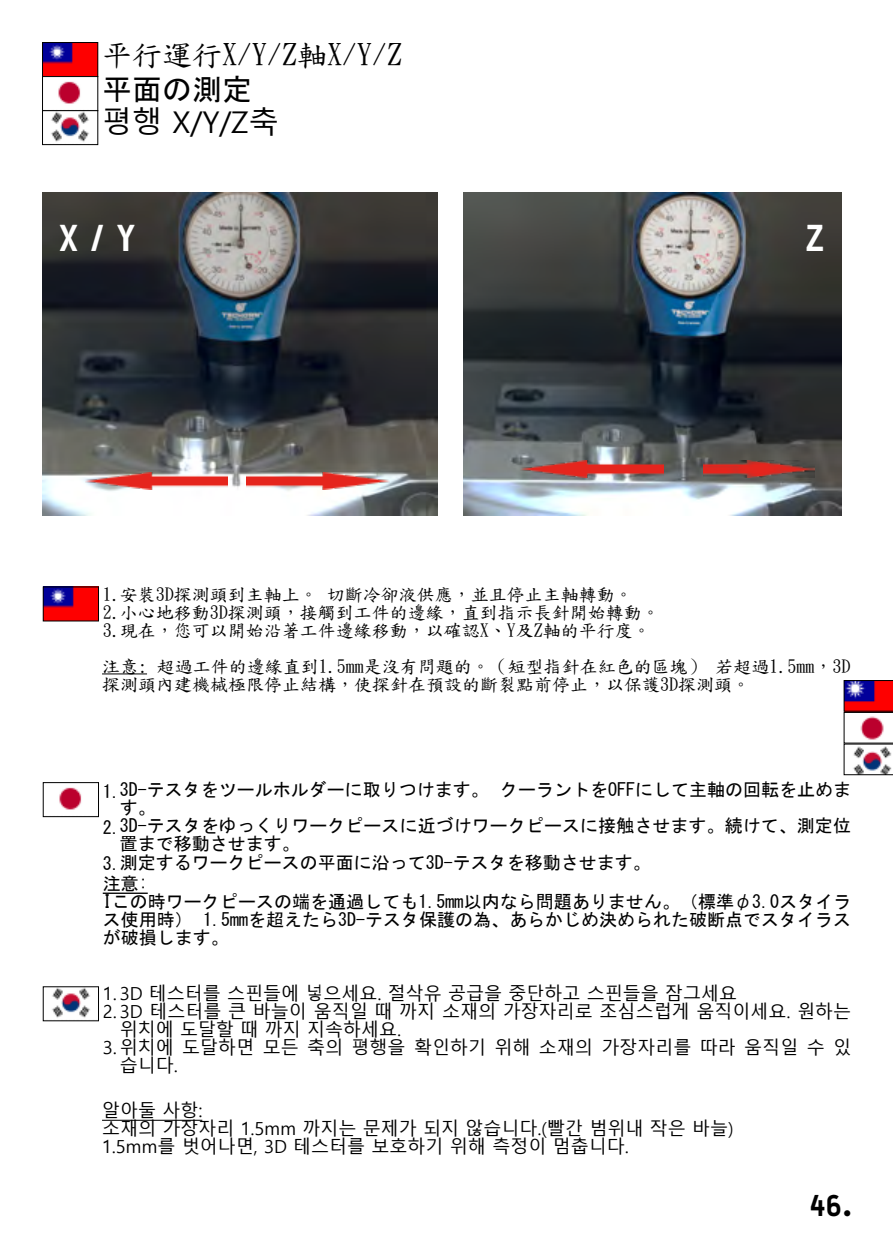
<style>
.page{position:relative;width:893px;height:1259px;background:#fff}
.page>*{position:absolute;margin:0;border:0;box-sizing:border-box;transform-origin:0 0}
.t1{font:900 36px "Typestar";color:#fff}
.t2{font:30px "DF Kai Shu SB Estd BF";color:#000}
.t3{font:30px "Malgun Gothic";color:#000}
.t4{font:30px "MS Gothic";color:#000}
.t5{font:900 30px "Typestar";color:#000}
.t6{font:18px/18px "MS Gothic";color:#000}
.t7{font:18px/18px "Malgun Gothic";color:#000}
.t8{font:18px/18px "DF Kai Shu SB Estd BF";color:#000}
</style>
<div class="page">
<hr style="left:102px;top:673px;width:45px;height:1px;background:#000">
<hr style="left:103px;top:892px;width:45px;height:2px;background:#000">
<hr style="left:102px;top:1119px;width:100px;height:1px;background:#000">
<svg style="left:844px;top:680px;width:49px;height:95px"></svg>
<img style="left:44px;top:44px;width:52px;height:98px">
<div style="left:42px;top:42px;width:56px;height:35px;border:1px solid #000"></div>
<div style="left:42px;top:110px;width:56px;height:35px;border:1px solid #000"></div>
<div style="left:42px;top:76px;width:56px;height:35px;border:1px solid #000"></div>
<img style="left:45px;top:588px;width:52px;height:31px">
<div style="left:43px;top:586px;width:56px;height:35px;border:1px solid #000"></div>
<img style="left:52px;top:988px;width:38px;height:30px">
<img style="left:59px;top:787px;width:23px;height:23px">
<div style="left:43px;top:782px;width:56px;height:35px;border:1px solid #000"></div>
<img style="left:43px;top:192px;width:395px;height:323px">
<img style="left:463px;top:192px;width:378px;height:323px">
<img style="left:247px;top:472px;width:142px;height:17px">
<img style="left:85px;top:472px;width:143px;height:17px">
<img style="left:704px;top:460px;width:110px;height:17px">
<img style="left:521px;top:460px;width:143px;height:17px">
<h2 class="t2" style="left:102px;top:40px;width:301px">平行運行X/Y/Z軸X/Y/Z</h2>
<h2 class="t4" style="left:102px;top:74px;width:151px">平面の測定</h2>
<h2 class="t3" style="left:102px;top:105px;width:178px">평행 X/Y/Z축</h2>
<h1 class="t1" style="left:59px;top:216px;width:76px">X / Y</h1>
<h1 class="t1" style="left:804px;top:216px;width:22px">Z</h1>
<p class="t8" style="left:103px;top:585px;width:559px">1.安裝3D探測頭到主軸上。 切斷冷卻液供應，並且停止主軸轉動。<br>2.小心地移動3D探測頭，接觸到工件的邊緣，直到指示長針開始轉動。<br>3.現在，您可以開始沿著工件邊緣移動，以確認X、Y及Z軸的平行度。</p>
<p class="t8" style="left:102px;top:657px;width:750px">注意: 超過工件的邊緣直到1.5mm是沒有問題的。（短型指針在紅色的區塊） 若超過1.5mm，3D探測頭內建機械極限停止結構，使探針在預設的斷裂點前停止，以保護3D探測頭。</p>
<p class="t6" style="left:103px;top:781px;width:750px">1.3D-テスタをツールホルダーに取りつけます。 クーラントをOFFにして主軸の回転を止めま</p>
<p class="t6" style="left:120px;top:799px;width:37px">す。</p>
<p class="t6" style="left:103px;top:817px;width:750px">2.3D-テスタをゆっくりワークピースに近づけワークピースに接触させます。続けて、測定位</p>
<p class="t6" style="left:120px;top:835px;width:181px">置まで移動させます。</p>
<p class="t6" style="left:103px;top:853px;width:550px">3.測定するワークピースの平面に沿って3D-テスタを移動させます。</p>
<p class="t6" style="left:103px;top:874px;width:750px">注意:<br>Iこの時ワークピースの端を通過しても1.5mm以内なら問題ありません。（標準φ3.0スタイラス使用時） 1.5mmを超えたら3D-テスタ保護の為、あらかじめ決められた破断点でスタイラスが破損します。</p>
<p class="t7" style="left:103px;top:985px;width:636px">1. 3D 테스터를 스핀들에 넣으세요. 절삭유 공급을 중단하고 스핀들을 잠그세요</p>
<p class="t7" style="left:120px;top:1003px;width:733px;text-indent:-17px">2. 3D 테스터를 큰 바늘이 움직일 때 까지 소재의 가장자리로 조심스럽게 움직이세요. 원하는 위치에 도달할 때 까지 지속하세요.</p>
<p class="t7" style="left:120px;top:1039px;width:733px;text-indent:-17px">3. 위치에 도달하면 모든 축의 평행을 확인하기 위해 소재의 가장자리를 따라 움직일 수 있 습니다.</p>
<p class="t7" style="left:102px;top:1101px;width:633px">알아둘 사항:<br>소재의 가장자리 1.5mm 까지는 문제가 되지 않습니다.(빨간 범위내 작은 바늘)<br>1.5mm를 벗어나면, 3D 테스터를 보호하기 위해 측정이 멈춥니다.</p>
<h2 class="t5" style="left:810px;top:1186px;width:44px">46.</h2>
</div>
